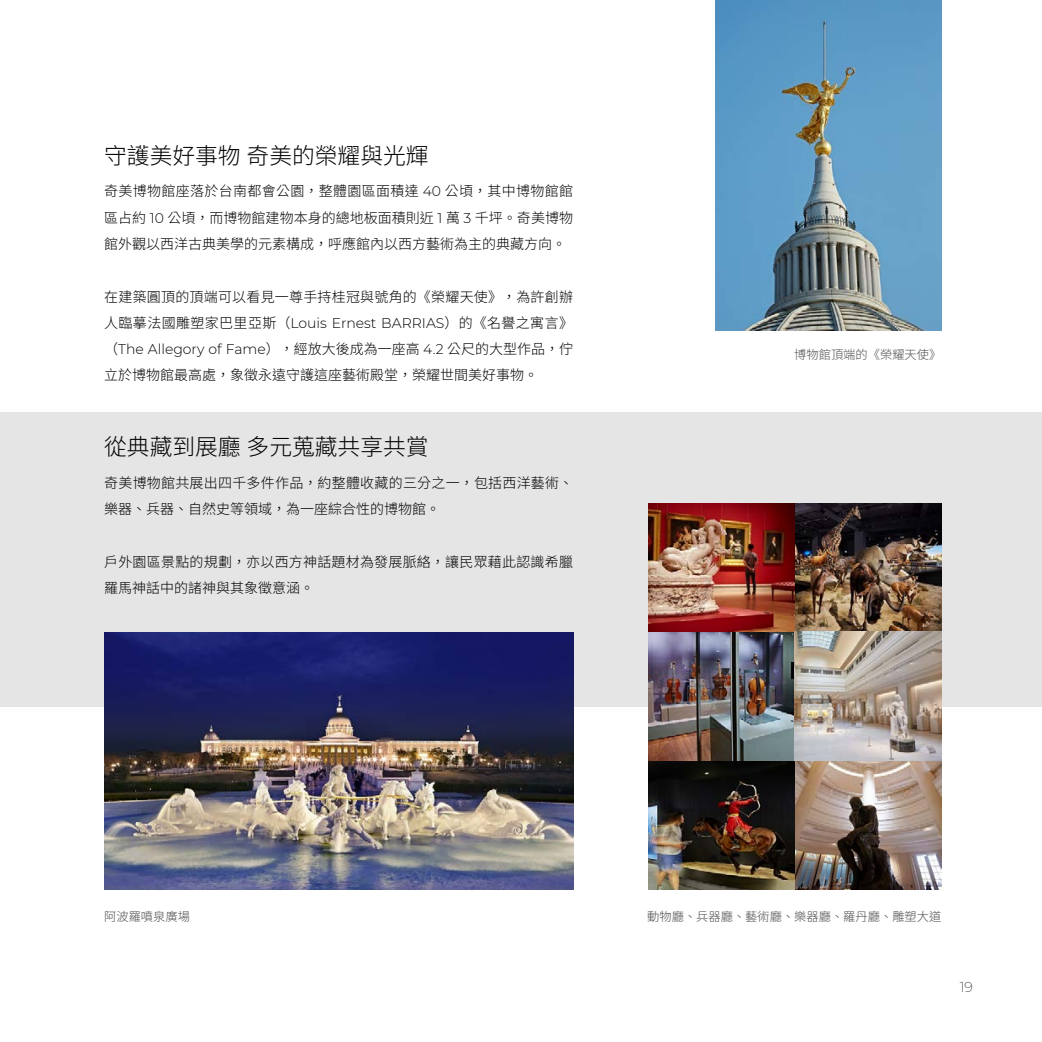
<style>
.page{position:relative;width:1042px;height:1042px;background:#fff}
.page>*{position:absolute;margin:0;border:0;box-sizing:border-box;transform-origin:0 0}
.t1{font:300 22.75px "Source Han Sans TC";color:#000}
.t2{font:300 14px/26.2px "Source Han Sans TC";color:#000}
.t3{font:200 14px "Montserrat";color:#231f20}
.t4{font:300 12.25px "Source Han Sans TC";color:#4d4d4d}
.s1{font-family:"Montserrat"}
</style>
<div class="page">
<div style="left:0;top:413px;width:1042px;height:294px;background:#e5e5e5"></div>
<img style="left:715px;top:0;width:226px;height:330px">
<img style="left:104px;top:632px;width:469px;height:257px">
<img style="left:648px;top:503px;width:293px;height:386px">
<h1 class="t1" style="left:104px;top:143px;width:326px">守護美好事物奇美的榮耀與光輝</h1>
<p class="t2" style="left:104px;top:178px;width:470px;text-align:justify">奇美博物館座落於台南都會公園，整體園區面積達 <span class="s1">40</span> 公頃，其中博物館館區占約 <span class="s1">10</span> 公頃，而博物館建物本身的總地板面積則近 <span class="s1">1</span> 萬 <span class="s1">3</span> 千坪。奇美博物館外觀以西洋古典美學的元素構成，呼應館內以西方藝術為主的典藏方向。</p>
<p class="t2" style="left:104px;top:283px;width:470px;text-align:justify">在建築圓頂的頂端可以看見一尊手持桂冠與號角的《榮耀天使》，為許創辦人臨摹法國雕塑家巴里亞斯（<span class="s1">Louis Ernest BARRIAS</span>）的《名譽之寓言》（<span class="s1">The Allegory of Fame</span>），經放大後成為一座高 <span class="s1">4.2</span> 公尺的大型作品，佇立於博物館最高處，象徵永遠守護這座藝術殿堂，榮耀世間美好事物。</p>
<h1 class="t1" style="left:104px;top:434px;width:326px">從典藏到展廳多元蒐藏共享共賞</h1>
<p class="t2" style="left:104px;top:470px;width:470px">奇美博物館共展出四千多件作品，約整體收藏的三分之一，包括西洋藝術、樂器、兵器、自然史等領域，為一座綜合性的博物館。</p>
<p class="t2" style="left:104px;top:549px;width:470px">戶外園區景點的規劃，亦以西方神話題材為發展脈絡，讓民眾藉此認識希臘羅馬神話中的諸神與其象徵意涵。</p>
<p class="t4" style="left:794px;top:347px;width:148px">博物館頂端的《榮耀天使》</p>
<p class="t4" style="left:104px;top:909px;width:87px">阿波羅噴泉廣場</p>
<p class="t4" style="left:647px;top:909px;width:295px">動物廳、兵器廳、藝術廳、樂器廳、羅丹廳、雕塑大道</p>
<p class="t3" style="left:959px;top:977px;width:15px">19</p>
</div>
